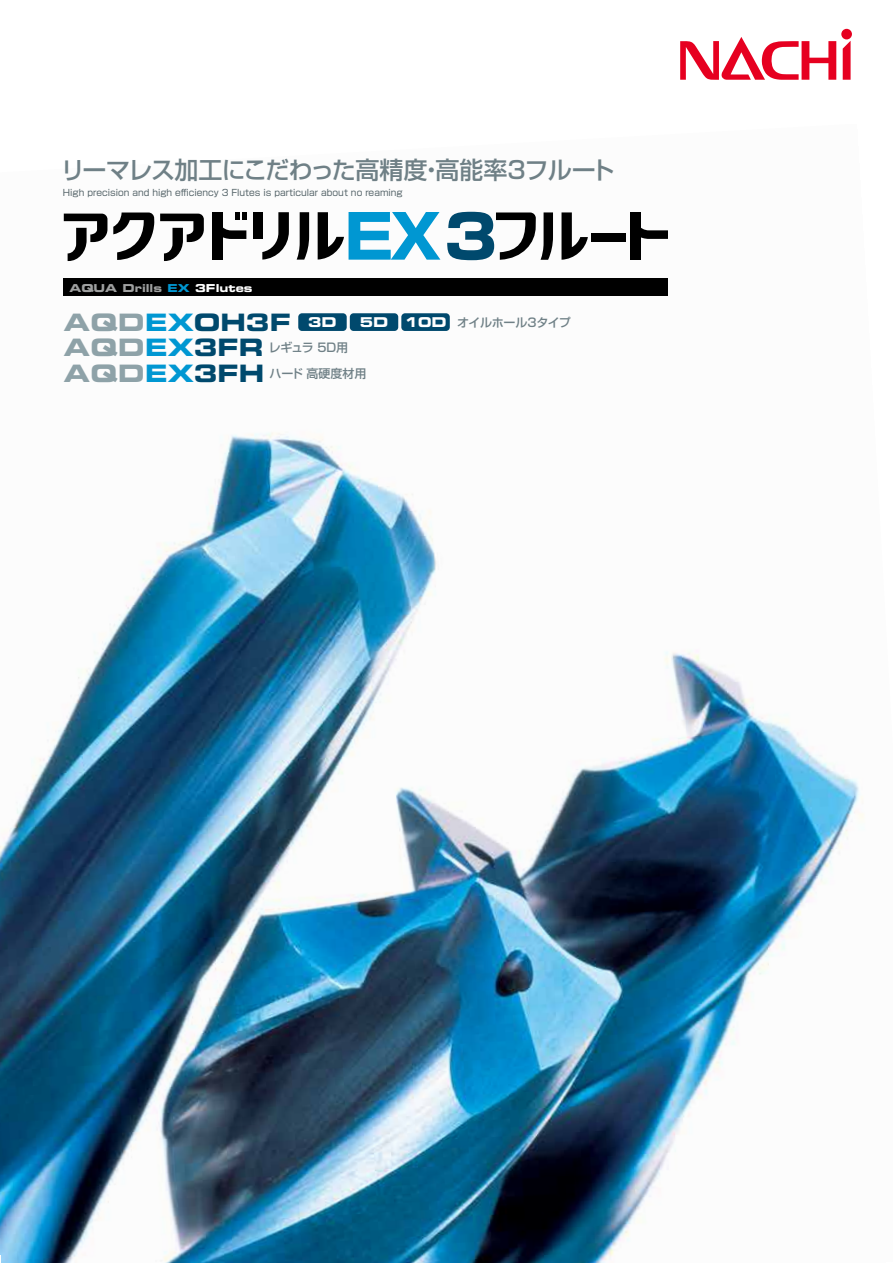
<style>
.page{position:relative;width:893px;height:1263px;background:#fff}
.page>*{position:absolute;margin:0;border:0;box-sizing:border-box;transform-origin:0 0}
.t1{font:800 60.45px "Shin Go Pro";color:#0097d2;scale:1.08 1}
.t2{font:500 24px "Shin Go Pro";letter-spacing:-.03em;color:#6f8086}
.t3{font:24px "Eurostile Bold Extended Two";color:#00496d}
.t4{font:500 12px/25.7px "Shin Go Pro";color:#6f8086}
.t5{font:500 12px "Shin Go Pro";letter-spacing:-.025em;color:#6f8086}
.t6{font:10.95px "Eurostile Bold Extended Two";color:#9fa0a0}
.t7{font:9px "Shin Go Pro";color:#56656a}
.s1{font-size:60.3px;color:#00496d}
.s2{color:#0097d2}
.s3{color:#fff}
.s4{color:#8ea2a8}
.s5{font-family:"Eurostile Bold Extended Two";font-weight:400;font-size:13.5px;color:#fff}
.s6{font-family:"Eurostile Bold Extended Two";font-weight:400;font-size:24px;color:#8ea2a8}
.s7{font-family:"Eurostile Bold Extended Two";font-weight:400;font-size:24px;color:#0097d2}
.s8{font-family:"Eurostile Bold Extended Two";font-weight:400;font-size:24px;color:#00496d}
</style>
<div class="page">
<img style="left:0;top:212px;width:864px;height:1051px">
<div style="left:841px;top:29px;width:11px;height:10px;background:#e60020;border-radius:50%"></div>
<svg style="left:843px;top:41px;width:8px;height:39px"></svg>
<svg style="left:680px;top:37px;width:156px;height:43px"></svg>
<svg style="left:113px;top:212px;width:41px;height:48px"></svg>
<svg style="left:64px;top:214px;width:43px;height:47px"></svg>
<svg style="left:160px;top:214px;width:44px;height:47px"></svg>
<div style="left:253px;top:212px;width:9px;height:27px;background:#000"></div>
<svg style="left:262px;top:212px;width:27px;height:48px"></svg>
<svg style="left:297px;top:212px;width:12px;height:48px"></svg>
<svg style="left:318px;top:212px;width:26px;height:48px"></svg>
<div style="left:212px;top:212px;width:11px;height:48px;background:#000"></div>
<svg style="left:223px;top:212px;width:23px;height:27px"></svg>
<div style="left:630px;top:212px;width:10px;height:48px;background:#000"></div>
<svg style="left:640px;top:224px;width:28px;height:15px"></svg>
<svg style="left:496px;top:212px;width:57px;height:48px"></svg>
<svg style="left:561px;top:212px;width:27px;height:48px"></svg>
<div style="left:591px;top:234px;width:35px;height:8px;background:#000"></div>
<div style="left:298px;top:313px;width:49px;height:18px;background:#00496d;border-radius:4px"></div>
<div style="left:350px;top:313px;width:48px;height:18px;background:#00496d;border-radius:4px"></div>
<div style="left:401px;top:313px;width:49px;height:18px;background:#00496d;border-radius:4px"></div>
<div style="left:64px;top:279px;width:604px;height:17px;background:#000"></div>
<h2 class="t2" style="left:61px;top:150px;width:556px">リーマレス加工にこだわった高精度・高能率3フルート</h2>
<p class="t7" style="left:63px;top:185px;width:341px">High precision and high efficiency 3 Flutes is particular about no reaming</p>
<h1 class="t1" style="left:344px;top:189px;width:143px">EX<span class="s1">3</span></h1>
<p class="t6" style="left:70px;top:280px;width:184px">AQUA Drills <span class="s2">EX</span> <span class="s3">3Flutes</span></p>
<h2 class="t3" style="left:64px;top:305px;width:274px"><span class="s4">AQD</span><span class="s2">EX</span>OH3F <sup>3D</sup></h2>
<h3 class="t5" style="left:360px;top:312px;width:213px"><span class="s5">5D 10D</span> オイルホール3タイプ</h3>
<h3 class="t4" style="left:64px;top:333px;width:304px"><span class="s6">AQD</span><span class="s7">EX</span><span class="s8">3FR</span> レギュラ 5D用<br><span class="s6">AQD</span><span class="s7">EX</span><span class="s8">3FH</span> ハード 高硬度材用</h3>
</div>
